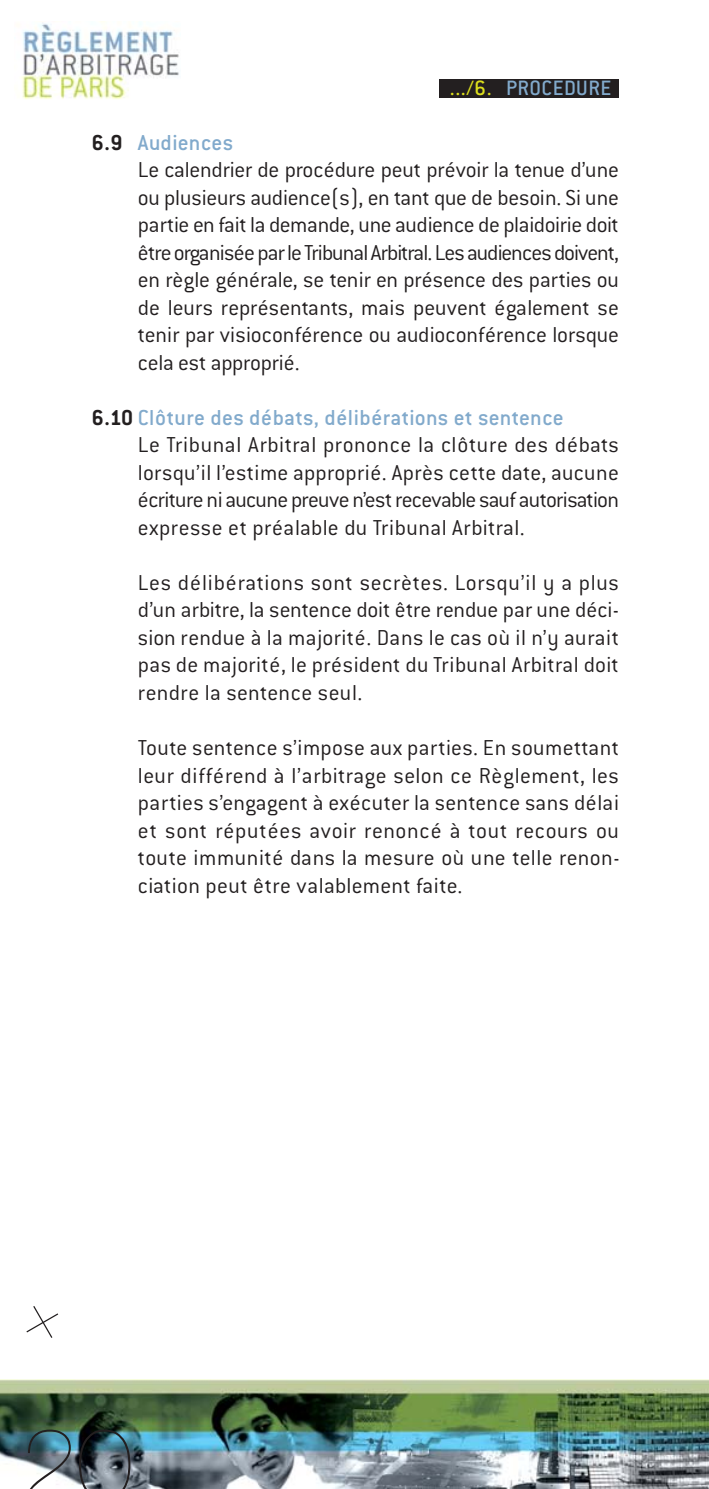
<style>
.page{position:relative;width:709px;height:1489px;background:#fff}
.page>*{position:absolute;margin:0;border:0;box-sizing:border-box;transform-origin:0 0}
.t1{font:200 100px "Helvetica Neue";color:#231f20}
.t2{font:300 23.75px/27.5px "Conduit ITC";color:#231f20}
.t3{font:500 22.75px "Conduit ITC";letter-spacing:.025em;color:#82aacc}
.s1{color:#dcdf1c}
.s2{font-weight:700}
.s3{font-weight:500;color:#82aacc}
</style>
<div class="page">
<img style="left:0;top:1379px;width:709px;height:109px">
<svg style="left:26px;top:1306px;width:33px;height:32px"></svg>
<img style="left:21px;top:21px;width:158px;height:78px">
<div style="left:439px;top:79px;width:180px;height:19px;background:#231f20"></div>
<p class="t3" style="left:450px;top:81px;width:163px"><span class="s1">.../6.</span> PROCEDURE</p>
<p class="t2" style="left:138px;top:131px;width:482px;text-indent:-46px"><span class="s2">6.9</span> <span class="s3">Audiences<br></span>Le calendrier de procédure peut prévoir la tenue d’une ou plusieurs audience(s), en tant que de besoin. Si une partie en fait la demande, une audience de plaidoirie doit être organisée par le Tribunal Arbitral. Les audiences doivent, en règle générale, se tenir en présence des parties ou de leurs représentants, mais peuvent également se tenir par visioconférence ou audioconférence lorsque cela est approprié.</p>
<p class="t2" style="left:138px;top:406px;width:482px;text-indent:-46px"><span class="s2">6.10</span> <span class="s3">Clôture des débats, délibérations et sentence<br></span>Le Tribunal Arbitral prononce la clôture des débats lorsqu’il l’estime approprié. Après cette date, aucune écriture ni aucune preuve n’est recevable sauf autorisation expresse et préalable du Tribunal Arbitral.</p>
<p class="t2" style="left:138px;top:571px;width:482px;text-align:justify">Les délibérations sont secrètes. Lorsqu’il y a plus d’un arbitre, la sentence doit être rendue par une déci&shy;sion rendue à la majorité. Dans le cas où il n’y aurait pas de majorité, le président du Tribunal Arbitral doit rendre la sentence seul.</p>
<p class="t2" style="left:138px;top:736px;width:483px;text-align:justify">Toute sentence s’impose aux parties. En soumettant leur différend à l’arbitrage selon ce Règlement, les parties s’engagent à exécuter la sentence sans délai et sont réputées avoir renoncé à tout recours ou toute immunité dans la mesure où une telle renon&shy;ciation peut être valablement faite.</p>
<h1 class="t1" style="left:21px;top:1427px;width:113px">20</h1>
</div>
